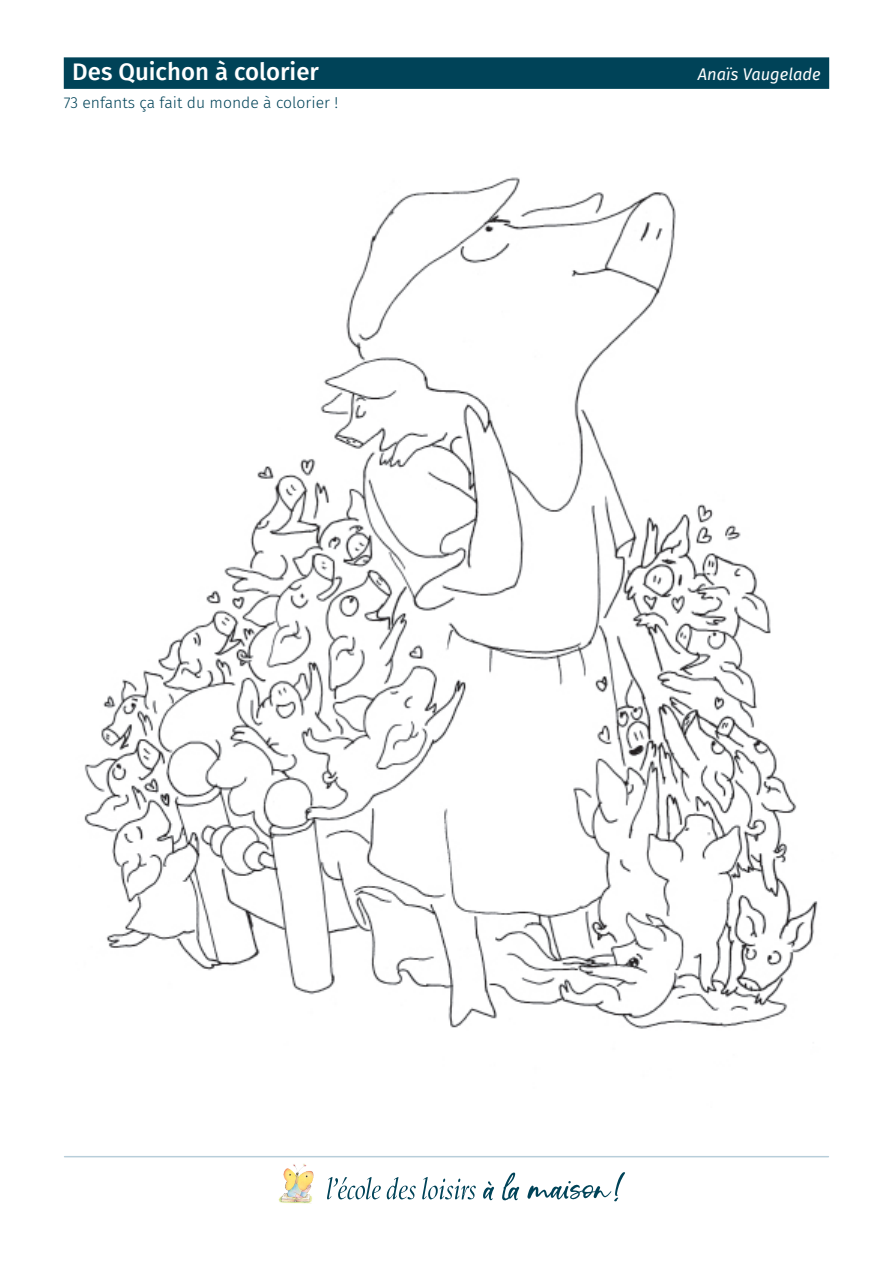
<style>
.page{position:relative;width:893px;height:1263px;background:#fff}
.page>*{position:absolute;margin:0;border:0;box-sizing:border-box;transform-origin:0 0}
.Titre{font:500 24px "Fira Sans";color:#fff}
.Titre-2{font:italic 16.5px "Fira Sans";color:#fff}
.Consigne{font:300 15.75px "Fira Sans";color:#004358}
</style>
<div class="page">
<div style="left:64px;top:57px;width:765px;height:32px;background:#004358"></div>
<hr style="left:65px;top:1156px;width:763px;height:1px;background:#b8ceda">
<svg style="left:483px;top:1172px;width:142px;height:29px"></svg>
<svg style="left:327px;top:1177px;width:149px;height:22px"></svg>
<img style="left:278px;top:1164px;width:36px;height:40px">
<img style="left:84px;top:177px;width:734px;height:852px">
<p class="Titre" style="left:72px;top:53px;width:248px">Des Quichon à colorier</p>
<p class="Titre-2" style="left:698px;top:62px;width:124px">Anaïs Vaugelade</p>
<p class="Consigne" style="left:64px;top:92px;width:276px">73 enfants ça fait du monde à colorier !</p>
</div>
